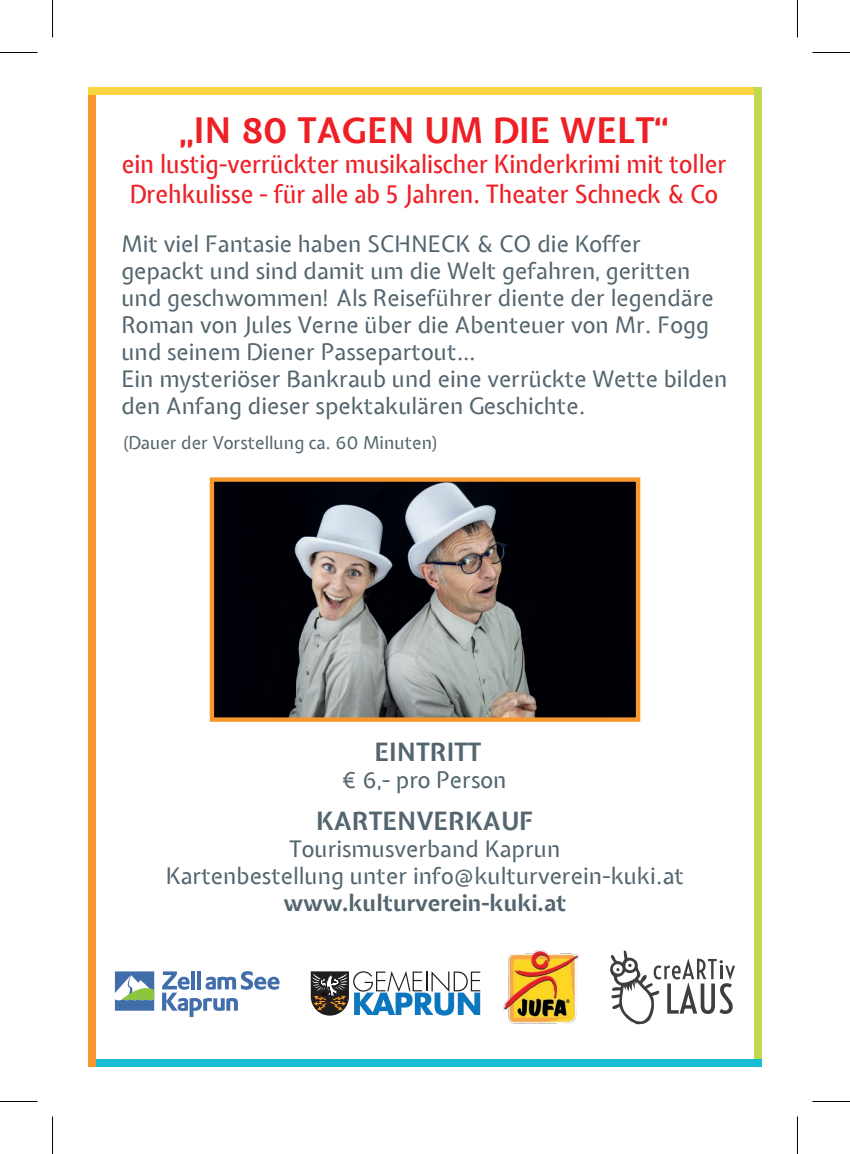
<style>
.page{position:relative;width:850px;height:1154px;background:#fff}
.page>*{position:absolute;margin:0;border:0;box-sizing:border-box;transform-origin:0 0}
.t1{font:700 35px "Expletus Sans";color:#ee2026}
.t2{font:500 25px/30px "Expletus Sans";color:#ee2026;text-align:center;scale:.92 1}
.t3{font:700 25px "Expletus Sans";color:#53656e}
.t4{font:22.5px/27px "Expletus Sans";color:#53656e}
.t5{font:700 22.5px "Expletus Sans";color:#53656e}
.t6{font:17.5px "Expletus Sans";color:#53656e}
</style>
<div class="page">
<img style="left:214px;top:482px;width:421px;height:235px">
<div style="left:209px;top:477px;width:431px;height:245px;border:4px solid #f7972e"></div>
<div style="left:88px;top:88px;width:673px;height:7px;background:#fad643"></div>
<div style="left:754px;top:88px;width:7px;height:978px;background:#c2d84f"></div>
<div style="left:88px;top:1059px;width:673px;height:7px;background:#18bdd2"></div>
<div style="left:88px;top:95px;width:7px;height:971px;background:#f7972e"></div>
<svg style="left:310px;top:971px;width:170px;height:44px"></svg>
<img style="left:503px;top:950px;width:75px;height:74px">
<svg style="left:162px;top:971px;width:117px;height:46px"></svg>
<svg style="left:115px;top:971px;width:39px;height:40px"></svg>
<svg style="left:610px;top:950px;width:124px;height:74px"></svg>
<hr style="left:0;top:52px;width:38px;height:1px;background:#000">
<hr style="left:812px;top:52px;width:37px;height:1px;background:#000">
<hr style="left:0;top:1101px;width:38px;height:1px;background:#000">
<hr style="left:812px;top:1101px;width:37px;height:1px;background:#000">
<hr style="left:52px;top:0;width:1px;height:38px;background:#000">
<hr style="left:52px;top:1116px;width:1px;height:38px;background:#000">
<hr style="left:796px;top:0;width:1px;height:38px;background:#000">
<hr style="left:796px;top:1116px;width:1px;height:38px;background:#000">
<h1 class="t1" style="left:180px;top:111px;width:489px">„IN 80 TAGEN UM DIE WELT“</h1>
<p class="t2" style="left:122px;top:150px;width:658px">ein lustig-verrückter musikalischer Kinderkrimi mit toller<br>Drehkulisse - für alle ab 5 Jahren. Theater Schneck &amp; Co</p>
<p class="t4" style="left:121px;top:232px;width:607px">Mit viel Fantasie haben SCHNECK &amp; CO die Koffer gepackt und sind damit um die Welt gefahren, geritten und geschwommen! Als Reiseführer diente der legendäre Roman von Jules Verne über die Abenteuer von Mr. Fogg und seinem Diener Passepartout…<br>Ein mysteriöser Bankraub und eine verrückte Wette bilden den Anfang dieser spektakulären Geschichte.</p>
<p class="t6" style="left:121px;top:433px;width:319px">(Dauer der Vorstellung ca. 60 Minuten)</p>
<p class="t3" style="left:374px;top:738px;width:108px">EINTRITT</p>
<p class="t4" style="left:343px;top:767px;width:164px">€ 6,- pro Person</p>
<p class="t3" style="left:316px;top:807px;width:219px">KARTENVERKAUF</p>
<p class="t4" style="left:166px;top:837px;width:519px;text-align:center">Tourismusverband Kaprun<br>Kartenbestellung unter info@kulturverein-kuki.at</p>
<p class="t5" style="left:283px;top:891px;width:284px">www.kulturverein-kuki.at</p>
</div>
